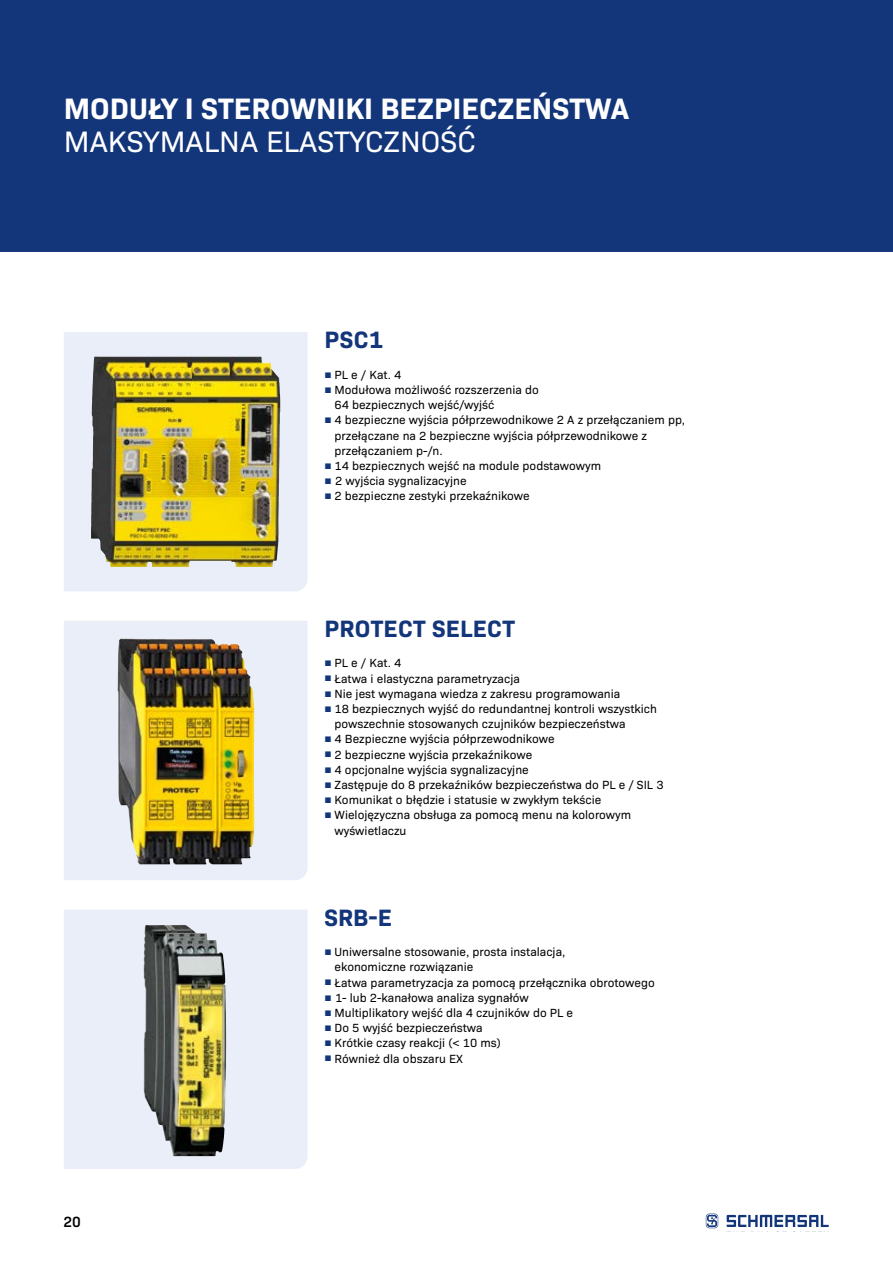
<style>
.page{position:relative;width:893px;height:1263px;background:#fff}
.page>*{position:absolute;margin:0;border:0;box-sizing:border-box;transform-origin:0 0}
.t1{font:700 30px "Bio Sans";color:#fff}
.t2{font:30px "Bio Sans";color:#fff}
.t3{font:700 24px "Bio Sans";letter-spacing:.01em;color:#13357a}
.t4{font:600 15px "Bio Sans";color:#000}
.t5{font:12px/15.1px "Bio Sans";color:#000}
.s1{font-family:"Arial";color:#13357a}
</style>
<div class="page">
<div style="left:0;top:0;width:893px;height:252px;background:#13357a"></div>
<div style="left:64px;top:332px;width:244px;height:259px;background:#e9eef9"></div>
<img style="left:91px;top:357px;width:189px;height:210px">
<div style="left:64px;top:621px;width:244px;height:259px;background:#e9eef9"></div>
<img style="left:118px;top:640px;width:136px;height:225px">
<div style="left:64px;top:910px;width:244px;height:259px;background:#e9eef9"></div>
<img style="left:144px;top:925px;width:82px;height:231px">
<svg style="left:727px;top:1215px;width:102px;height:12px"></svg>
<svg style="left:706px;top:1213px;width:12px;height:15px"></svg>
<h1 class="t1" style="left:64px;top:86px;width:567px">MODUŁY I STEROWNIKI BEZPIECZEŃSTWA</h1>
<h1 class="t2" style="left:64px;top:120px;width:413px">MAKSYMALNA ELASTYCZNOŚĆ</h1>
<h2 class="t3" style="left:325px;top:322px;width:60px">PSC1</h2>
<p class="t5" style="left:325px;top:366px;width:78px"><span class="s1">■</span> PL e / Kat. 4</p>
<p class="t5" style="left:335px;top:381px;width:206px;text-indent:-10px"><span class="s1">■</span> Modułowa możliwość rozszerzenia do<br>64 bezpiecznych wejść/wyjść</p>
<p class="t5" style="left:335px;top:412px;width:352px;text-indent:-10px"><span class="s1">■</span> 4 bezpieczne wyjścia półprzewodnikowe 2 A z przełączaniem pp, przełączane na 2 bezpieczne wyjścia półprzewodnikowe z przełączaniem p-/n.</p>
<p class="t5" style="left:325px;top:457px;width:278px"><span class="s1">■</span> 14 bezpiecznych wejść na module podstawowym</p>
<p class="t5" style="left:325px;top:472px;width:143px"><span class="s1">■</span> 2 wyjścia sygnalizacyjne</p>
<p class="t5" style="left:325px;top:488px;width:207px"><span class="s1">■</span> 2 bezpieczne zestyki przekaźnikowe</p>
<h2 class="t3" style="left:325px;top:610px;width:192px">PROTECT SELECT</h2>
<p class="t5" style="left:325px;top:655px;width:78px"><span class="s1">■</span> PL e / Kat. 4</p>
<p class="t5" style="left:325px;top:670px;width:197px"><span class="s1">■</span> Łatwa i elastyczna parametryzacja</p>
<p class="t5" style="left:325px;top:685px;width:297px"><span class="s1">■</span> Nie jest wymagana wiedza z zakresu programowania</p>
<p class="t5" style="left:335px;top:700px;width:324px;text-indent:-10px"><span class="s1">■</span> 18 bezpiecznych wyjść do redundantnej kontroli wszystkich powszechnie stosowanych czujników bezpieczeństwa</p>
<p class="t5" style="left:325px;top:731px;width:232px"><span class="s1">■</span> 4 Bezpieczne wyjścia półprzewodnikowe</p>
<p class="t5" style="left:325px;top:746px;width:209px"><span class="s1">■</span> 2 bezpieczne wyjścia przekaźnikowe</p>
<p class="t5" style="left:325px;top:761px;width:206px"><span class="s1">■</span> 4 opcjonalne wyjścia sygnalizacyjne</p>
<p class="t5" style="left:325px;top:776px;width:340px"><span class="s1">■</span> Zastępuje do 8 przekaźników bezpieczeństwa do PL e / SIL 3</p>
<p class="t5" style="left:325px;top:791px;width:278px"><span class="s1">■</span> Komunikat o błędzie i statusie w zwykłym tekście</p>
<p class="t5" style="left:335px;top:807px;width:298px;text-indent:-10px"><span class="s1">■</span> Wielojęzyczna obsługa za pomocą menu na kolorowym wyświetlaczu</p>
<p class="t4" style="left:63px;top:1210px;width:19px">20</p>
<h2 class="t3" style="left:325px;top:899px;width:69px">SRB-E</h2>
<p class="t5" style="left:335px;top:943px;width:232px;text-indent:-10px"><span class="s1">■</span> Uniwersalne stosowanie, prosta instalacja, ekonomiczne rozwiązanie</p>
<p class="t5" style="left:325px;top:974px;width:332px"><span class="s1">■</span> Łatwa parametryzacja za pomocą przełącznika obrotowego</p>
<p class="t5" style="left:325px;top:989px;width:206px"><span class="s1">■</span> 1- lub 2-kanałowa analiza sygnałów</p>
<p class="t5" style="left:325px;top:1004px;width:250px"><span class="s1">■</span> Multiplikatory wejść dla 4 czujników do PL e</p>
<p class="t5" style="left:325px;top:1019px;width:160px"><span class="s1">■</span> Do 5 wyjść bezpieczeństwa</p>
<p class="t5" style="left:325px;top:1035px;width:178px"><span class="s1">■</span> Krótkie czasy reakcji (&lt; 10 ms)</p>
<p class="t5" style="left:325px;top:1050px;width:140px"><span class="s1">■</span> Również dla obszaru EX</p>
</div>
